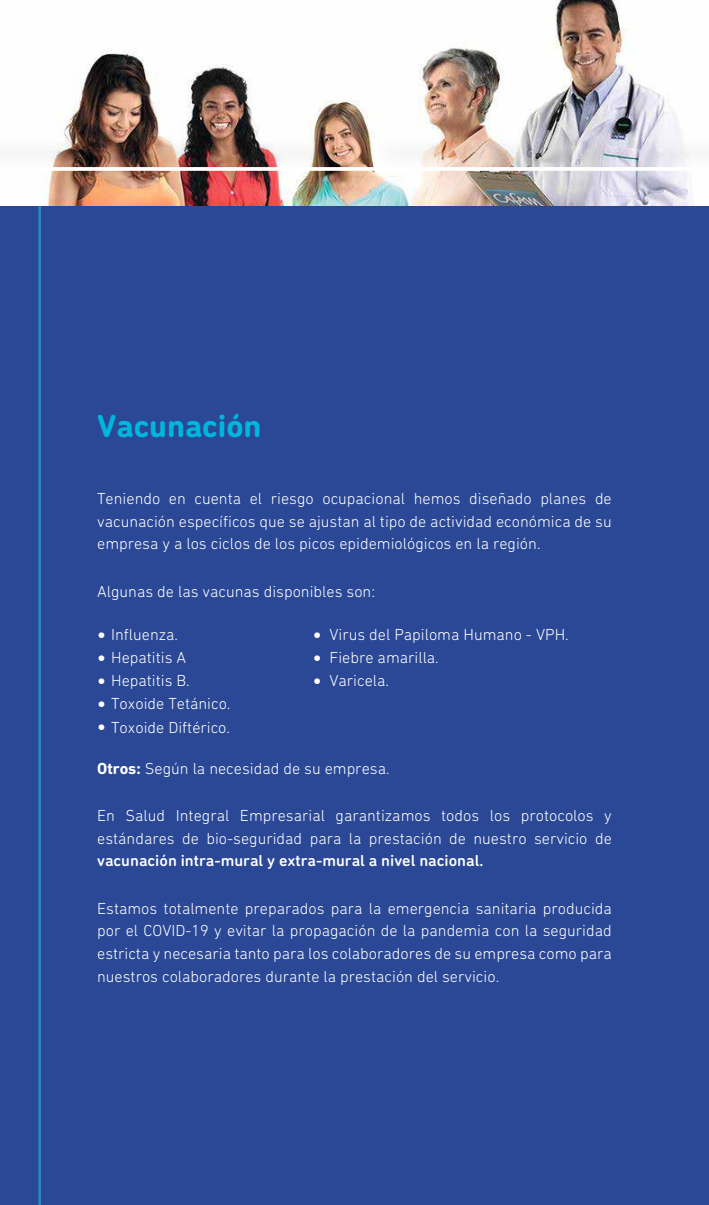
<style>
.page{position:relative;width:709px;height:1205px;background:#2a4896}
.page>*{position:absolute;margin:0;border:0;box-sizing:border-box;transform-origin:0 0}
.t1{font:700 32.5px "DIN Next Rounded LT Pro";color:#00b6dc}
.t2{font:700 18.75px/22.8px "DIN Next Rounded LT Pro";color:#fff}
.t3{font:300 16.25px/22.5px "DIN Next Rounded LT Pro";color:#fff}
.t4{font:500 16.25px "DIN Next Rounded LT Pro";color:#fff}
.s1{font-weight:700}
</style>
<div class="page">
<hr style="left:38px;top:0;width:3px;height:1205px;background:#00b6dc">
<img style="left:0;top:0;width:708px;height:131px">
<img style="left:0;top:131px;width:709px;height:90px">
<svg style="left:0;top:167px;width:709px;height:4px;background:#fbf9f9"></svg>
<h1 class="t1" style="left:97px;top:407px;width:166px">Vacunación</h1>
<p class="t3" style="left:97px;top:487px;width:516px;text-align:justify">Teniendo en cuenta el riesgo ocupacional hemos diseñado planes de vacunación específicos que se ajustan al tipo de actividad económica de su empresa y a los ciclos de los picos epidemiológicos en la región.</p>
<p class="t3" style="left:97px;top:580px;width:279px">Algunas de las vacunas disponibles son:</p>
<p class="t3" style="left:111px;top:622px;width:121px;line-height:23.2px">Influenza.<br>Hepatitis A<br>Hepatitis B.<br>Toxoide Tetánico.<br>Toxoide Diftérico.</p>
<p class="t3" style="left:329px;top:622px;width:241px;line-height:23.2px">Virus del Papiloma Humano - VPH.<br>Fiebre amarilla.<br>Varicela.</p>
<p class="t2" style="left:97px;top:623px;width:10px">•</p>
<p class="t2" style="left:97px;top:669px;width:10px">•</p>
<p class="t2" style="left:313px;top:623px;width:10px;text-align:justify">• • •</p>
<p class="t2" style="left:97px;top:646px;width:10px">•</p>
<p class="t2" style="left:97px;top:692px;width:10px;line-height:23.4px">• •</p>
<p class="t3" style="left:97px;top:757px;width:294px"><span class="s1">Otros:</span> Según la necesidad de su empresa.</p>
<p class="t3" style="left:97px;top:804px;width:516px">En Salud Integral Empresarial garantizamos todos los protocolos y estándares de bio-seguridad para la prestación de nuestro servicio de</p>
<p class="t4" style="left:97px;top:851px;width:388px">vacunación intra-mural y extra-mural a nivel nacional.</p>
<p class="t3" style="left:97px;top:897px;width:516px;text-align:justify">Estamos totalmente preparados para la emergencia sanitaria producida por el COVID-19 y evitar la propagación de la pandemia con la seguridad estricta y necesaria tanto para los colaboradores de su empresa como para nuestros colaboradores durante la prestación del servicio.</p>
</div>
